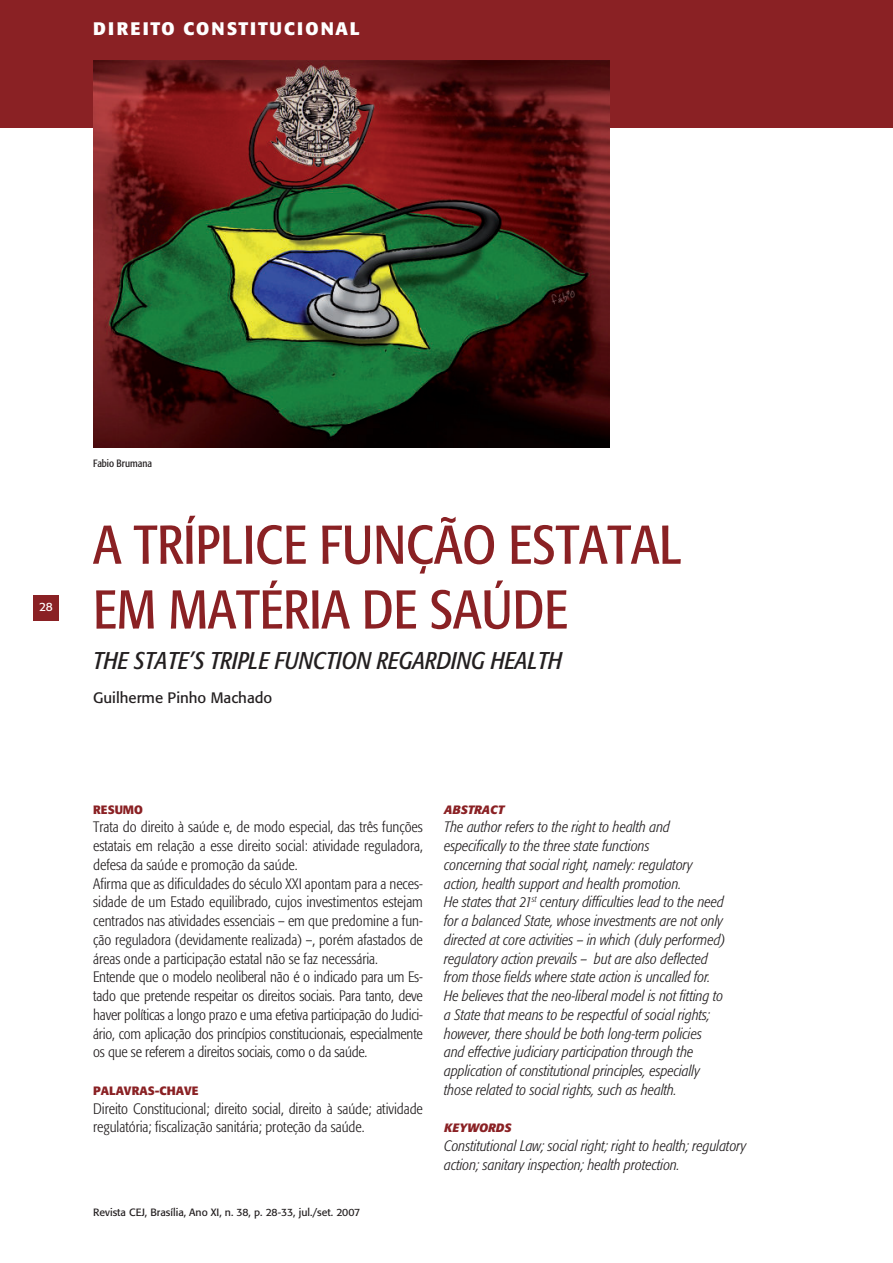
<style>
.page{position:relative;width:893px;height:1263px;background:#fff}
.page>*{position:absolute;margin:0;border:0;box-sizing:border-box;transform-origin:0 0}
.t1{font:condensed 54px/64.8px "Formata";color:#8a2124}
.t2{font:italic condensed 24px "Formata";color:#231f20}
.t3{font:700 18px "Formata";letter-spacing:.12em;color:#fff}
.t4{font:300 condensed 15px/18.8px "Formata";color:#231f20}
.t5{font:italic 300 condensed 15px/18.8px "Formata";color:#231f20}
.t6{font:15px "Formata";color:#231f20}
.t7{font:700 12px "Formata";color:#8a2124}
.t8{font:italic 700 12px "Formata";color:#8a2124}
.t9{font:12px "Formata";color:#fff}
.t10{font:10.5px "Formata";color:#231f20}
.t11{font:condensed 10.5px "Formata";color:#231f20}
</style>
<div class="page">
<div style="left:33px;top:596px;width:26px;height:25px;background:#8a2124"></div>
<div style="left:0;top:0;width:892px;height:128px;background:#8a2124"></div>
<img style="left:93px;top:61px;width:516px;height:387px">
<p class="t3" style="left:93px;top:18px;width:268px">DIREITO CONSTITUCIONAL</p>
<p class="t9" style="left:39px;top:602px;width:15px">28</p>
<p class="t11" style="left:93px;top:458px;width:60px">Fabio Brumana</p>
<h1 class="t1" style="left:93px;top:512px;width:590px">A TRÍPLICE FUNÇÃO ESTATAL<br>EM MATÉRIA DE SAÚDE</h1>
<h2 class="t2" style="left:93px;top:647px;width:470px">THE STATE’S TRIPLE FUNCTION REGARDING HEALTH</h2>
<p class="t6" style="left:93px;top:691px;width:181px">Guilherme Pinho Machado</p>
<p class="t7" style="left:93px;top:803px;width:51px">RESUMO</p>
<p class="t4" style="left:93px;top:818px;width:331px">Trata do direito à saúde e, de modo especial, das três funções estatais em relação a esse direito social: atividade reguladora, defesa da saúde e promoção da saúde.<br>Afirma que as dificuldades do século XXI apontam para a neces&shy;sidade de um Estado equilibrado, cujos investimentos estejam centrados nas atividades essenciais – em que predomine a fun&shy;ção reguladora (devidamente realizada) –, porém afastados de áreas onde a participação estatal não se faz necessária.<br>Entende que o modelo neoliberal não é o indicado para um Es&shy;tado que pretende respeitar os direitos sociais. Para tanto, deve haver políticas a longo prazo e uma efetiva participação do Judici&shy;ário, com aplicação dos princípios constitucionais, especialmente os que se referem a direitos sociais, como o da saúde.</p>
<p class="t7" style="left:93px;top:1084px;width:107px">PALAVRAS-CHAVE</p>
<p class="t4" style="left:93px;top:1099px;width:331px">Direito Constitucional; direito social, direito à saúde; atividade regulatória; fiscalização sanitária; proteção da saúde.</p>
<p class="t10" style="left:93px;top:1208px;width:268px">Revista CEJ, Brasília, Ano XI, n. 38, p. 28-33, jul./set. 2007</p>
<p class="t8" style="left:444px;top:802px;width:62px">ABSTRACT</p>
<p class="t5" style="left:444px;top:819px;width:283px">The author refers to the right to health and especifically to the three state functions<br>concerning that social right, namely: regulatory action, health support and health promotion.<br>He states that 21<sup>st</sup> century difficulties lead to the need for a balanced State, whose investments are not only directed at core activities – in which (duly performed) regulatory action prevails – but are also deflected from those fields where state action is uncalled for.<br>He believes that the neo-liberal model is not fitting to a State that means to be respectful of social rights; however, there should be both long-term policies and effective judiciary participation through the application of constitutional principles, especially those related to social rights, such as health.</p>
<p class="t8" style="left:444px;top:1121px;width:69px">KEYWORDS</p>
<p class="t5" style="left:444px;top:1138px;width:304px">Constitutional Law; social right; right to health; regulatory action; sanitary inspection; health protection.</p>
</div>
